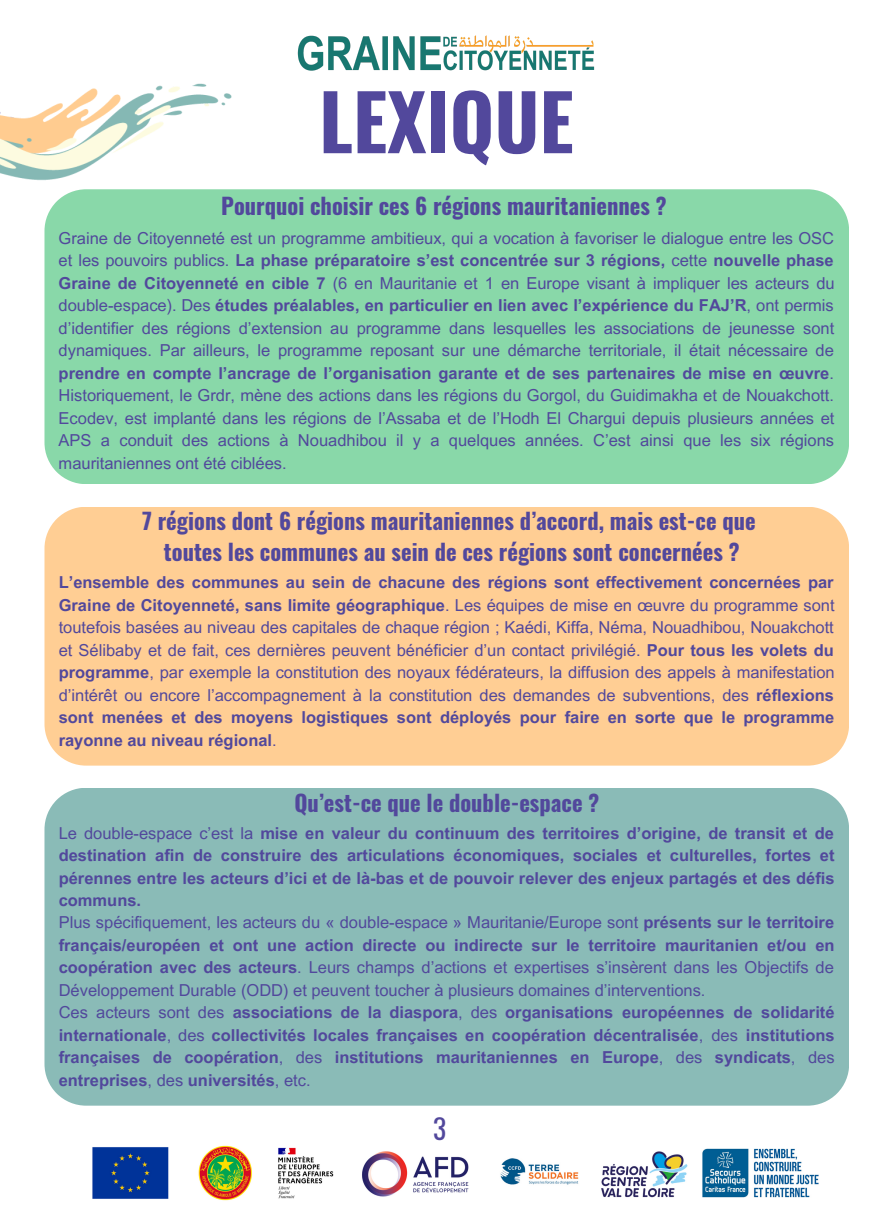
<style>
.page{position:relative;width:893px;height:1221px;background:#fff}
.page>*{position:absolute;margin:0;border:0;box-sizing:border-box;transform-origin:0 0}
.t1{font:700 76.5px "Oswald";color:#52489c}
.t2{font:27.6px "Oswald";color:#52489c}
.t3{font:700 22.5px "Oswald";color:#52489c}
.t4{font:16.5px/22.5px "Arial MT Pro";color:#52489c;text-align:justify}
.t5{font:700 16.5px/22.5px "Arial MT Pro";color:#52489c;text-align:justify}
.s1{font-weight:700}
.s2{font-weight:400}
</style>
<div class="page">
<div style="left:44px;top:788px;width:804px;height:317px;background:#8abbb7"></div>
<img style="left:92px;top:1145px;width:727px;height:56px">
<div style="left:44px;top:507px;width:805px;height:258px;background:#ffce94"></div>
<img style="left:297px;top:35px;width:298px;height:36px">
<img style="left:0;top:83px;width:232px;height:98px">
<div style="left:44px;top:189px;width:804px;height:295px;background:#89d8a9"></div>
<p class="t1" style="left:319px;top:62px;width:256px">LEXIQUE</p>
<p class="t3" style="left:221px;top:188px;width:447px">Pourquoi choisir ces 6 régions mauritaniennes ?</p>
<p class="t4" style="left:59px;top:229px;width:777px">Graine de Citoyenneté est un programme ambitieux, qui a vocation à favoriser le dialogue entre les OSC et les pouvoirs publics. <span class="s1">La phase préparatoire s’est concentrée sur 3 régions,</span> cette <span class="s1">nouvelle phase Graine de Citoyenneté en cible 7</span> (6 en Mauritanie et 1 en Europe visant à impliquer les acteurs du double-espace). Des <span class="s1">études préalables, en particulier en lien avec l’expérience du FAJ’R</span>, ont permis d’identifier des régions d’extension au programme dans lesquelles les associations de jeunesse sont dynamiques. Par ailleurs, le programme reposant sur une démarche territoriale, il était nécessaire de <span class="s1">prendre en compte l’ancrage de l’organisation garante et de ses partenaires de mise en œuvre</span>.<br>Historiquement, le Grdr, mène des actions dans les régions du Gorgol, du Guidimakha et de Nouakchott.<br>Ecodev, est implanté dans les régions de l’Assaba et de l’Hodh El Chargui depuis plusieurs années et APS a conduit des actions à Nouadhibou il y a quelques années. C’est ainsi que les six régions mauritaniennes ont été ciblées.</p>
<p class="t3" style="left:142px;top:503px;width:615px">7 régions dont 6 régions mauritaniennes d’accord, mais est-ce que</p>
<p class="t3" style="left:164px;top:534px;width:577px">toutes les communes au sein de ces régions sont concernées ?</p>
<p class="t4" style="left:59px;top:573px;width:777px"><span class="s1">L’ensemble des communes au sein de chacune des régions sont effectivement concernées par Graine de Citoyenneté, sans limite géographique</span>. Les équipes de mise en œuvre du programme sont toutefois basées au niveau des capitales de chaque région ; Kaédi, Kiffa, Néma, Nouadhibou, Nouakchott et Sélibaby et de fait, ces dernières peuvent bénéficier d’un contact privilégié. <span class="s1">Pour tous les volets du programme</span>, par exemple la constitution des noyaux fédérateurs, la diffusion des appels à manifestation d’intérêt ou encore l’accompagnement à la constitution des demandes de subventions, des <span class="s1">réflexions sont menées et des moyens logistiques sont déployés pour faire en sorte que le programme rayonne au niveau régional</span>.</p>
<p class="t3" style="left:294px;top:785px;width:306px">Qu’est-ce que le double-espace ?</p>
<p class="t5" style="left:59px;top:823px;width:777px"><span class="s2">Le double-espace c’est la</span> mise en valeur du continuum des territoires d’origine, de transit et de destination afin de construire des articulations économiques, sociales et culturelles, fortes et pérennes entre les acteurs d’ici et de là-bas et de pouvoir relever des enjeux partagés et des défis communs.</p>
<p class="t4" style="left:59px;top:913px;width:777px">Plus spécifiquement, les acteurs du « double-espace » Mauritanie/Europe sont <span class="s1">présents sur le territoire français/européen et ont une action directe ou indirecte sur le territoire mauritanien et/ou en coopération avec des acteurs</span>. Leurs champs d’actions et expertises s’insèrent dans les Objectifs de Développement Durable (ODD) et peuvent toucher à plusieurs domaines d’interventions.</p>
<p class="t5" style="left:59px;top:1003px;width:777px"><span class="s2">Ces acteurs sont des</span> associations de la diaspora<span class="s2">, des</span> organisations européennes de solidarité internationale<span class="s2">, des</span> collectivités locales françaises en coopération décentralisée<span class="s2">, des</span> institutions françaises de coopération<span class="s2">, des</span> institutions mauritaniennes en Europe<span class="s2">, des</span> syndicats<span class="s2">, des </span>entreprises<span class="s2">, des</span> universités<span class="s2">, etc.</span></p>
<p class="t2" style="left:433px;top:1107px;width:15px">3</p>
</div>
